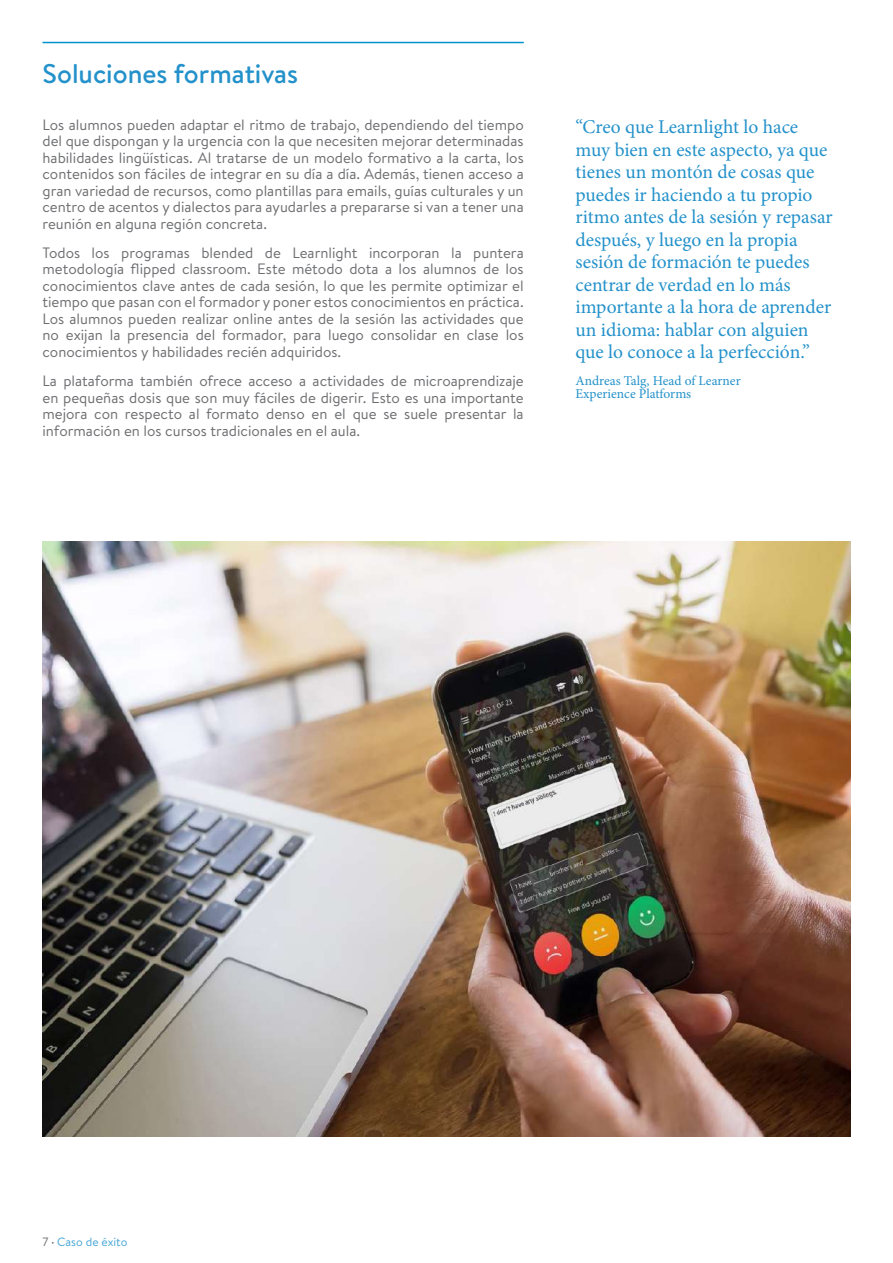
<style>
.page{position:relative;width:893px;height:1263px;background:#fff}
.page>*{position:absolute;margin:0;border:0;box-sizing:border-box;transform-origin:0 0}
.t1{font:500 27px "Brandon Text";color:#2391ca}
.t2{font:19.5px/22.5px "Minion Pro";color:#2391ca}
.t3{font:15px/16.5px "Brandon Text";color:#6c6d70;text-align:justify}
.t4{font:13.5px/13.5px "Minion Pro";color:#2391ca}
.t5{font:12px "Brandon Text";color:#46a5d5}
.s1{color:#6c6d70}
.s2{color:#231f20}
</style>
<div class="page">
<hr style="left:43px;top:42px;width:481px;height:1px;background:#0093c9">
<img style="left:43px;top:541px;width:807px;height:595px">
<h1 class="t1" style="left:43px;top:55px;width:257px">Soluciones formativas</h1>
<p class="t3" style="left:43px;top:116px;width:483px">Los alumnos pueden adaptar el ritmo de trabajo, dependiendo del tiempo del que dispongan y la urgencia con la que necesiten mejorar determinadas habilidades lingüísticas. Al tratarse de un modelo formativo a la carta, los contenidos son fáciles de integrar en su día a día. Además, tienen acceso a gran variedad de recursos, como plantillas para emails, guías culturales y un centro de acentos y dialectos para ayudarles a prepararse si van a tener una reunión en alguna región concreta.</p>
<p class="t3" style="left:43px;top:244px;width:483px">Todos los programas blended de Learnlight incorporan la puntera metodología flipped classroom. Este método dota a los alumnos de los conocimientos clave antes de cada sesión, lo que les permite optimizar el tiempo que pasan con el formador y poner estos conocimientos en práctica.<br>Los alumnos pueden realizar online antes de la sesión las actividades que no exijan la presencia del formador, para luego consolidar en clase los conocimientos y habilidades recién adquiridos.</p>
<p class="t3" style="left:43px;top:372px;width:483px">La plataforma también ofrece acceso a actividades de microaprendizaje en pequeñas dosis que son muy fáciles de digerir. Esto es una importante mejora con respecto al formato denso en el que se suele presentar la información en los cursos tradicionales en el aula.</p>
<p class="t2" style="left:575px;top:116px;width:259px">“Creo que Learnlight lo hace muy bien en este aspecto, ya que tienes un montón de cosas que puedes ir haciendo a tu propio ritmo antes de la sesión y repasar después, y luego en la propia sesión de formación te puedes centrar de verdad en lo más importante a la hora de aprender un idioma: hablar con alguien que lo conoce a la perfección.”</p>
<p class="t4" style="left:575px;top:373px;width:167px">Andreas Talg, Head of Learner<br>Experience Platforms</p>
<p class="t5" style="left:43px;top:1233px;width:87px"><span class="s1">7</span> <span class="s2">·</span> Caso de éxito</p>
</div>
